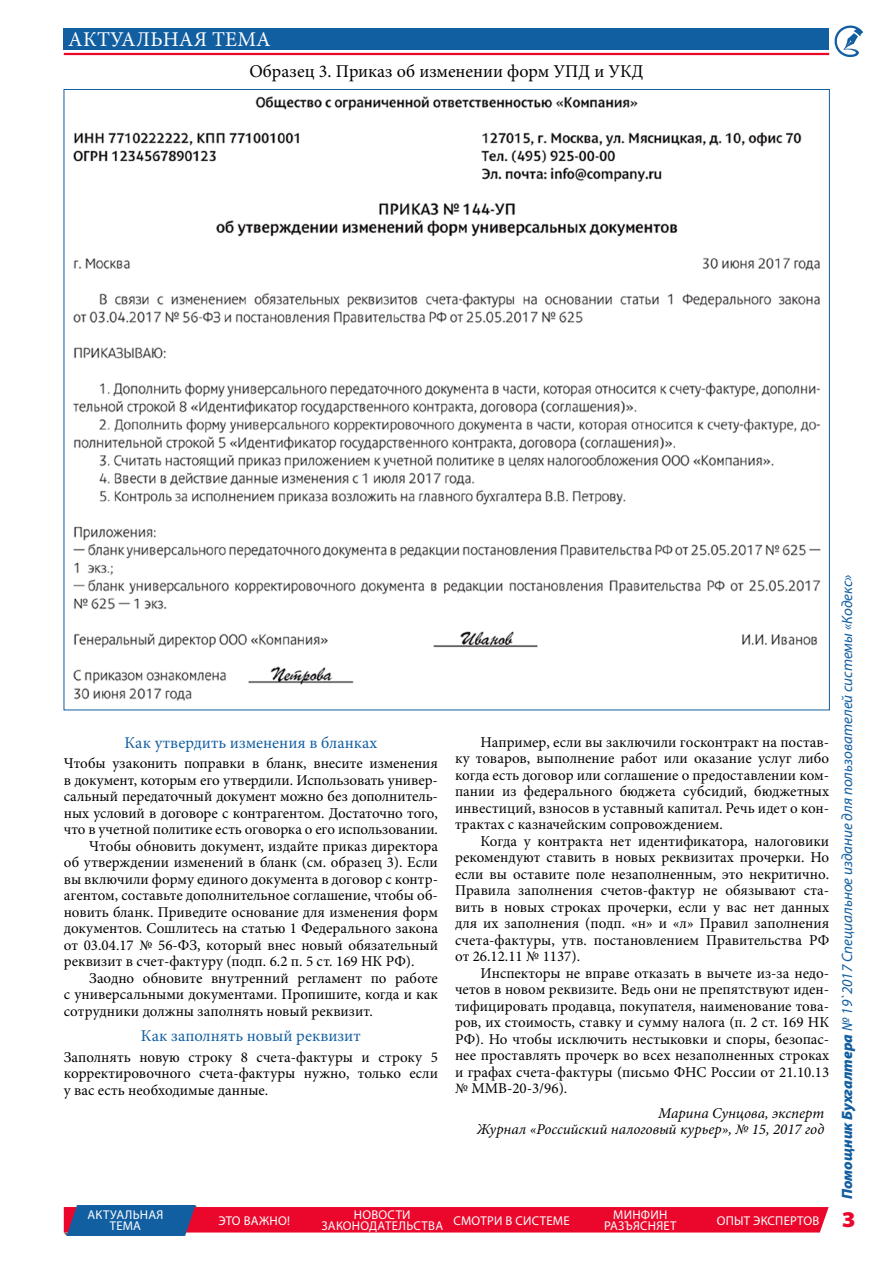
<style>
.page{position:relative;width:893px;height:1263px;background:#fff}
.page>*{position:absolute;margin:0;border:0;box-sizing:border-box;transform-origin:0 0}
.t1{font:900 semi-expanded 22.5px "Myriad Pro";color:#ea072b}
.t2{font:21px "Minion Pro";letter-spacing:.01em;color:#fff}
.t3{font:18px "Minion Pro";color:#000}
.t4{font:16.5px "Minion Pro";color:#115ea1}
.t5{font:15px/16.5px "Minion Pro";color:#000;text-align:justify}
.t6{font:italic 15px "Myriad Pro";color:#115ea1}
.t7{font:italic 15px/16.5px "Minion Pro";color:#000;text-align:right}
.t8{font:12.75px/10.5px "Myriad Pro";letter-spacing:.105em;color:#fff}
.t9{font:12.75px "Myriad Pro";letter-spacing:.125em;color:#fff}
.t10{font:12.75px "Myriad Pro";letter-spacing:.13em;color:#fff}
.s1{font-weight:900}
</style>
<div class="page">
<svg style="left:834px;top:25px;width:29px;height:32px"></svg>
<div style="left:64px;top:29px;width:765px;height:21px;background:#115ea1"></div>
<hr style="left:64px;top:53px;width:765px;height:2px;background:#ea072b">
<svg style="left:64px;top:1205px;width:765px;height:31px;background:#cb3a5d"></svg>
<img style="left:73px;top:96px;width:748px;height:605px">
<h2 class="t2" style="left:68px;top:25px;width:204px">АКТУАЛЬНАЯ ТЕМА</h2>
<p class="t3" style="left:249px;top:59px;width:396px">Образец 3. Приказ об изменении форм УПД и УКД</p>
<p class="t4" style="left:125px;top:731px;width:254px">Как утвердить изменения в бланках</p>
<p class="t5" style="left:64px;top:755px;width:376px">Чтобы узаконить поправки в бланк, внесите изменения</p>
<p class="t5" style="left:64px;top:772px;width:376px">в документ, которым его утвердили. Использовать универ-</p>
<p class="t5" style="left:64px;top:788px;width:376px">сальный передаточный документ можно без дополнитель-</p>
<p class="t5" style="left:64px;top:805px;width:376px">ных условий в договоре с контрагентом. Достаточно того,</p>
<p class="t5" style="left:64px;top:821px;width:376px">что в учетной политике есть оговорка о его использовании.</p>
<p class="t5" style="left:89px;top:838px;width:350px">Чтобы обновить документ, издайте приказ директора</p>
<p class="t5" style="left:64px;top:854px;width:376px">об утверждении изменений в бланк (см. образец 3). Если</p>
<p class="t5" style="left:64px;top:871px;width:376px">вы включили форму единого документа в договор с контр-</p>
<p class="t5" style="left:64px;top:887px;width:376px">агентом, составьте дополнительное соглашение, чтобы об-</p>
<p class="t5" style="left:64px;top:904px;width:376px">новить бланк. Приведите основание для изменения форм</p>
<p class="t5" style="left:64px;top:920px;width:376px">документов. Сошлитесь на статью 1 Федерального закона</p>
<p class="t5" style="left:64px;top:937px;width:376px">от 03.04.17 № 56-ФЗ, который внес новый обязательный</p>
<p class="t5" style="left:64px;top:953px;width:352px">реквизит в счет-фактуру (подп. 6.2 п. 5 ст. 169 НК РФ).</p>
<p class="t5" style="left:89px;top:970px;width:350px">Заодно обновите внутренний регламент по работе</p>
<p class="t5" style="left:64px;top:986px;width:376px">с универсальными документами. Пропишите, когда и как</p>
<p class="t5" style="left:64px;top:1003px;width:311px">сотрудники должны заполнять новый реквизит.</p>
<p class="t4" style="left:141px;top:1025px;width:221px">Как заполнять новый реквизит</p>
<p class="t5" style="left:64px;top:1049px;width:376px">Заполнять новую строку 8 счета-фактуры и строку 5 корректировочного счета-фактуры нужно, только если у вас есть необходимые данные.</p>
<p class="t5" style="left:455px;top:734px;width:376px;text-indent:26px">Например, если вы заключили госконтракт на постав&shy;ку товаров, выполнение работ или оказание услуг либо когда есть договор или соглашение о предоставлении ком&shy;пании из федерального бюджета субсидий, бюджетных инвестиций, взносов в уставный капитал. Речь идет о кон&shy;трактах с казначейским сопровождением.</p>
<p class="t5" style="left:455px;top:833px;width:376px;text-indent:26px">Когда у контракта нет идентификатора, налоговики рекомендуют ставить в новых реквизитах прочерки. Но если вы оставите поле незаполненным, это некритично.<br>Правила заполнения счетов-фактур не обязывают ста&shy;вить в новых строках прочерки, если у вас нет данных для их заполнения (подп. «н» и «л» Правил заполнения счета-фактуры, утв. постановлением Правительства РФ от 26.12.11 № 1137).</p>
<p class="t5" style="left:455px;top:965px;width:376px;text-indent:26px">Инспекторы не вправе отказать в вычете из-за недо&shy;четов в новом реквизите. Ведь они не препятствуют иден&shy;тифицировать продавца, покупателя, наименование това&shy;ров, их стоимость, ставку и сумму налога (п. 2 ст. 169 НК РФ). Но чтобы исключить нестыковки и споры, безопас&shy;нее проставлять прочерк во всех незаполненных строках и графах счета-фактуры (письмо ФНС России от 21.10.13 № ММВ-20-3/96).</p>
<p class="t7" style="left:477px;top:1104px;width:349px">Марина Сунцова, эксперт<br>Журнал «Российский налоговый курьер», № 15, 2017 год</p>
<p class="t8" style="left:110px;top:1209px;width:55px;text-indent:-22px">Актуальная тема</p>
<p class="t8" style="left:218px;top:1215px;width:73px">это важно!</p>
<p class="t8" style="left:354px;top:1209px;width:58px">но вости</p>
<p class="t8" style="left:321px;top:1220px;width:31px">законо</p>
<p class="t8" style="left:369px;top:1220px;width:94px">дательства смо</p>
<p class="t10" style="left:481px;top:1212px;width:91px">три в системе</p>
<p class="t8" style="left:604px;top:1209px;width:73px;text-align:center">минфин разъясн яет</p>
<p class="t9" style="left:717px;top:1212px;width:104px">опыт экспертов</p>
<p class="t6" style="left:838px;top:1199px;width:626px;rotate:-90deg"><span class="s1">Помощник Бухгалтера</span> № 19`2017 Специальное издание для пользователей системы «Кодекс»</p>
<h1 class="t1" style="left:842px;top:1204px;width:15px">3</h1>
</div>
